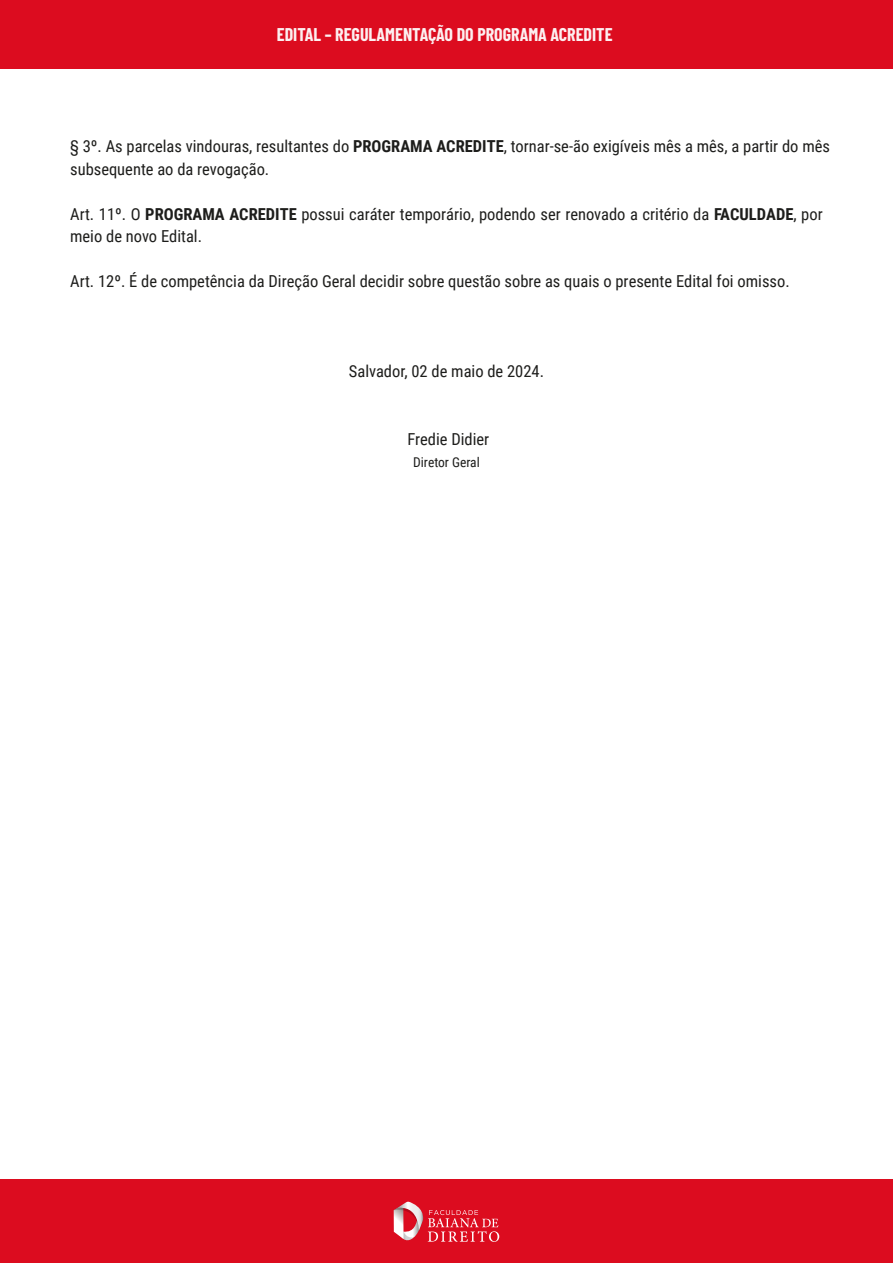
<style>
.page{position:relative;width:893px;height:1263px;background:#fff}
.page>*{position:absolute;margin:0;border:0;box-sizing:border-box;transform-origin:0 0}
.t1{font:700 18px "Barlow Condensed";color:#fdeff0}
.t2{font:16.5px/22.5px "Roboto Condensed";color:#1d1d1b}
.t3{font:13.5px "Roboto Condensed";color:#1d1d1b}
.s1{font-weight:700}
</style>
<div class="page">
<div style="left:0;top:0;width:893px;height:69px;background:#dc0c1f"></div>
<div style="left:0;top:1179px;width:893px;height:84px;background:#dc0c1f"></div>
<svg style="left:393px;top:1202px;width:106px;height:40px"></svg>
<p class="t1" style="left:277px;top:22px;width:337px">EDITAL – REGULAMENTAÇÃO DO PROGRAMA ACREDITE</p>
<p class="t2" style="left:70px;top:135px;width:761px">§ 3º. As parcelas vindouras, resultantes do <span class="s1">PROGRAMA ACREDITE</span>, tornar-se-ão exigíveis mês a mês, a partir do mês subsequente ao da revogação.</p>
<p class="t2" style="left:70px;top:202px;width:754px">Art. 11º. O <span class="s1">PROGRAMA ACREDITE</span> possui caráter temporário, podendo ser renovado a critério da <span class="s1">FACULDADE</span>, por meio de novo Edital.</p>
<p class="t2" style="left:70px;top:270px;width:721px">Art. 12º. É de competência da Direção Geral decidir sobre questão sobre as quais o presente Edital foi omisso.</p>
<p class="t2" style="left:349px;top:360px;width:197px">Salvador, 02 de maio de 2024.</p>
<p class="t2" style="left:407px;top:427px;width:83px">Fredie Didier</p>
<p class="t3" style="left:413px;top:453px;width:68px">Diretor Geral</p>
</div>
